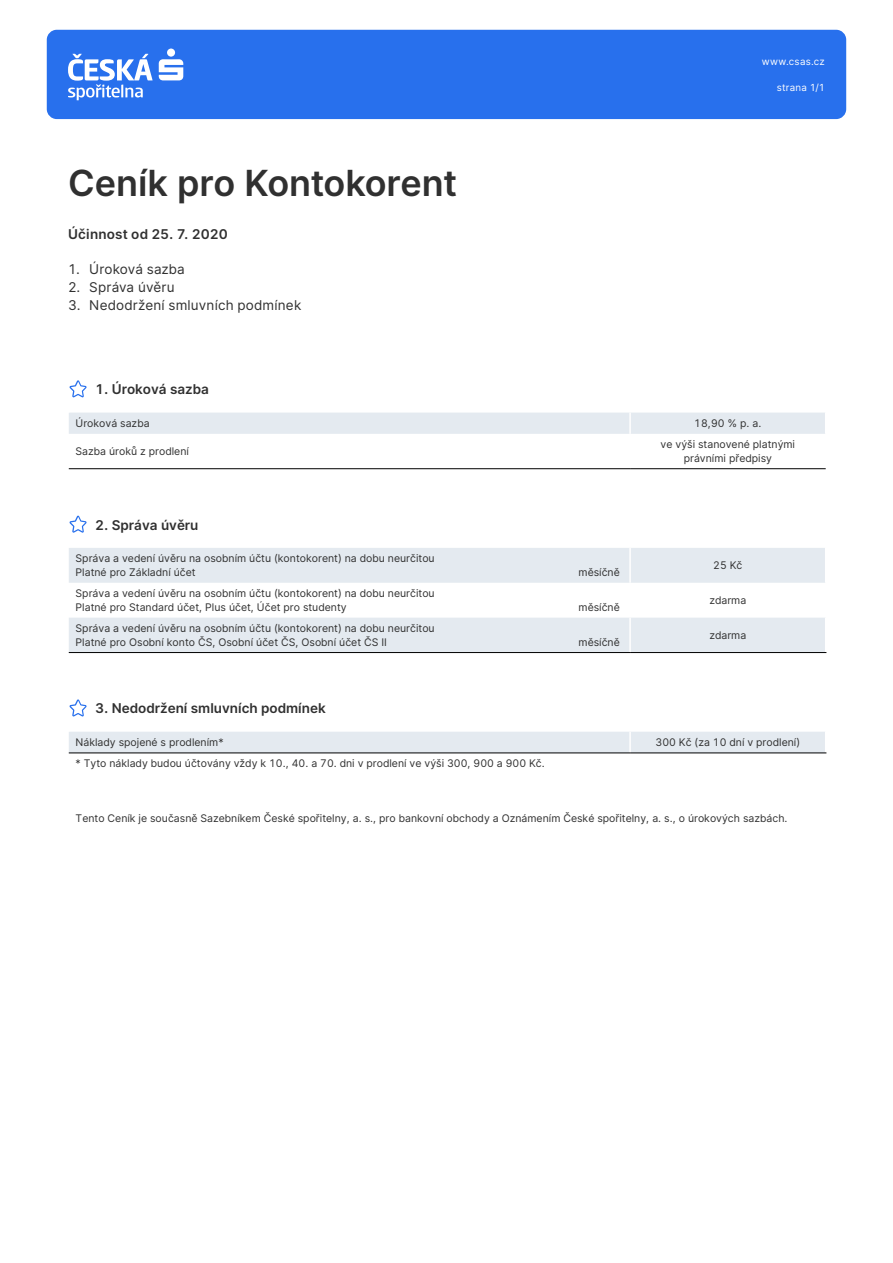
<style>
.page{position:relative;width:893px;height:1263px;background:#fff}
.page>*{position:absolute;margin:0;border:0;box-sizing:border-box;transform-origin:0 0}
.t1{font:600 36px "Inter";color:#303030}
.t2{font:600 13.5px "Inter";color:#303030}
.t3{font:13.5px "Inter";letter-spacing:.015em;color:#303030}
.t4{font:10.5px/13.6px "Inter";color:#303030}
.t5{font:9.75px "Inter";letter-spacing:.025em;color:#fff}
</style>
<div class="page">
<div style="left:47px;top:30px;width:799px;height:89px;background:#2870ed;border-radius:10px"></div>
<svg style="left:159px;top:59px;width:24px;height:21px"></svg>
<div style="left:167px;top:49px;width:8px;height:8px;background:#fff;border-radius:50%"></div>
<svg style="left:68px;top:54px;width:85px;height:46px"></svg>
<div style="left:69px;top:732px;width:756px;height:20px;background:#e4eaf0"></div>
<hr style="left:69px;top:752px;width:561px;height:1px;background:#000">
<hr style="left:630px;top:752px;width:196px;height:1px;background:#000">
<svg style="left:69px;top:699px;width:18px;height:17px"></svg>
<svg style="left:69px;top:548px;width:756px;height:104px;fill:#e4eaf0"></svg>
<hr style="left:629px;top:548px;width:2px;height:35px;background:#fff">
<hr style="left:629px;top:618px;width:2px;height:34px;background:#fff">
<hr style="left:69px;top:652px;width:561px;height:1px;background:#000">
<hr style="left:630px;top:652px;width:196px;height:1px;background:#000">
<svg style="left:69px;top:516px;width:18px;height:17px"></svg>
<div style="left:69px;top:413px;width:756px;height:21px;background:#e4eaf0"></div>
<hr style="left:69px;top:468px;width:561px;height:1px;background:#000">
<hr style="left:630px;top:468px;width:196px;height:1px;background:#000">
<svg style="left:69px;top:380px;width:18px;height:17px"></svg>
<h1 class="t1" style="left:68px;top:156px;width:391px">Ceník pro Kontokorent</h1>
<p class="t2" style="left:68px;top:224px;width:161px">Účinnost od 25. 7. 2020</p>
<p class="t3" style="left:68px;top:260px;width:118px">1. Úroková sazba</p>
<p class="t3" style="left:68px;top:277px;width:108px">2. Správa úvěru</p>
<p class="t3" style="left:68px;top:295px;width:235px">3. Nedodržení smluvních podmínek</p>
<p class="t5" style="left:762px;top:55px;width:64px">www.csas.cz</p>
<p class="t5" style="left:777px;top:80px;width:50px">strana 1/1</p>
<p class="t2" style="left:95px;top:379px;width:115px">1. Úroková sazba</p>
<p class="t4" style="left:76px;top:416px;width:76px">Úroková sazba</p>
<p class="t4" style="left:694px;top:416px;width:69px">18,90 % p. a.</p>
<p class="t4" style="left:76px;top:444px;width:115px">Sazba úroků z prodlení</p>
<p class="t4" style="left:661px;top:437px;width:136px;text-align:center">ve výši stanovené platnými právními předpisy</p>
<p class="t2" style="left:95px;top:515px;width:105px">2. Správa úvěru</p>
<p class="t4" style="left:76px;top:551px;width:361px">Správa a vedení úvěru na osobním účtu (kontokorent) na dobu neurčitou<br>Platné pro Základní účet</p>
<p class="t4" style="left:76px;top:586px;width:361px">Správa a vedení úvěru na osobním účtu (kontokorent) na dobu neurčitou<br>Platné pro Standard účet, Plus účet, Účet pro studenty</p>
<p class="t4" style="left:76px;top:621px;width:361px">Správa a vedení úvěru na osobním účtu (kontokorent) na dobu neurčitou<br>Platné pro Osobní konto ČS, Osobní účet ČS, Osobní účet ČS II</p>
<p class="t4" style="left:578px;top:565px;width:43px">měsíčně</p>
<p class="t4" style="left:578px;top:600px;width:43px">měsíčně</p>
<p class="t4" style="left:578px;top:635px;width:43px">měsíčně</p>
<p class="t4" style="left:713px;top:558px;width:31px">25 Kč</p>
<p class="t4" style="left:709px;top:593px;width:38px">zdarma</p>
<p class="t4" style="left:709px;top:628px;width:38px">zdarma</p>
<p class="t2" style="left:95px;top:698px;width:232px">3. Nedodržení smluvních podmínek</p>
<p class="t4" style="left:76px;top:735px;width:150px">Náklady spojené s prodlením*</p>
<p class="t4" style="left:655px;top:735px;width:146px">300 Kč (za 10 dní v prodlení)</p>
<p class="t4" style="left:76px;top:756px;width:471px">* Tyto náklady budou účtovány vždy k 10., 40. a 70. dni v prodlení ve výši 300, 900 a 900 Kč.</p>
<p class="t4" style="left:76px;top:811px;width:713px">Tento Ceník je současně Sazebníkem České spořitelny, a. s., pro bankovní obchody a Oznámením České spořitelny, a. s., o úrokových sazbách.</p>
</div>
